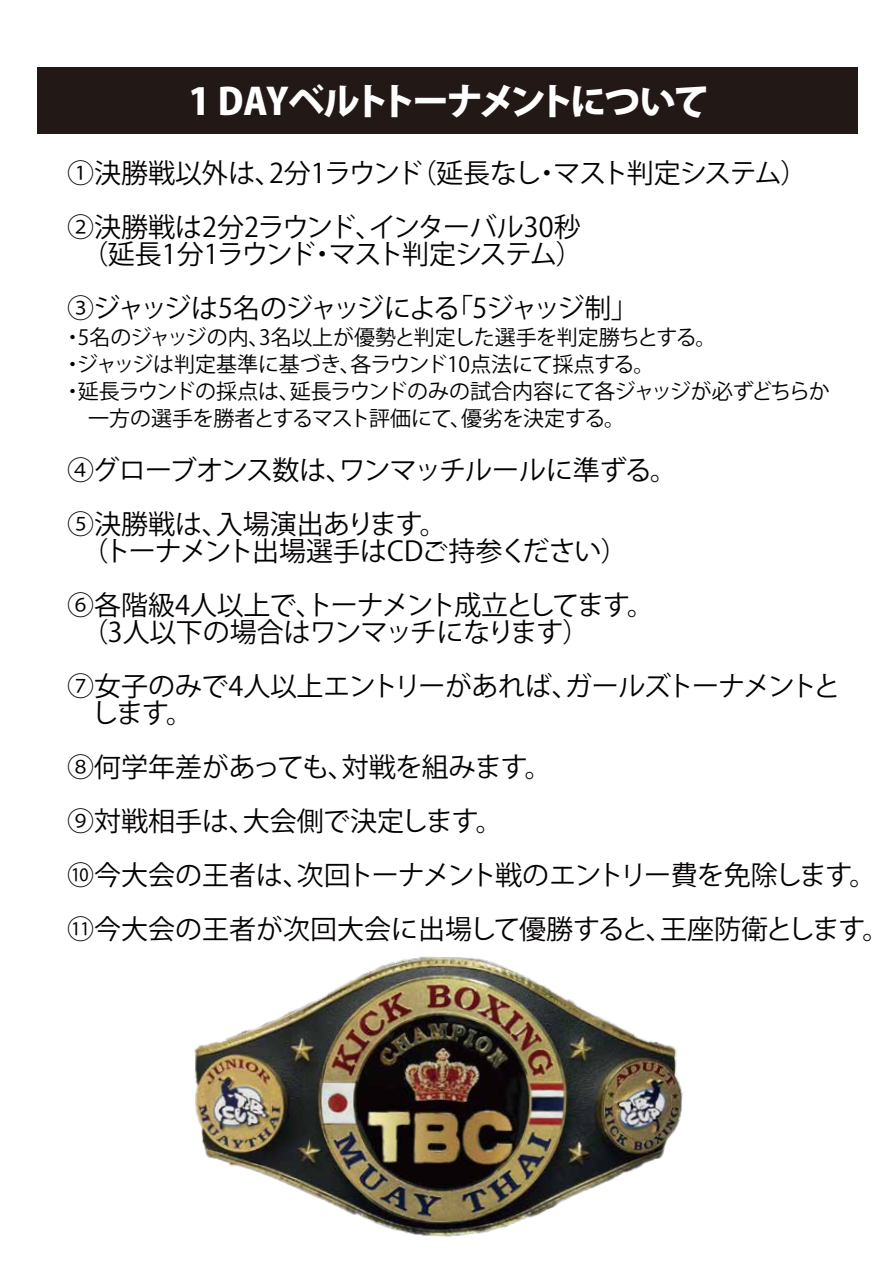
<style>
.page{position:relative;width:893px;height:1263px;background:#fff}
.page>*{position:absolute;margin:0;border:0;box-sizing:border-box;transform-origin:0 0}
.t1{font:800 36.6px "Koz Go Pr 6 N";letter-spacing:-.08em;color:#fff}
.t2{font:27px/54px "Koz Go Pr 6 N";letter-spacing:-.02em;color:#040000}
.t3{font:27px/54px "Koz Go Pr 6 N";color:#040000}
.t4{font:27px/54px "Koz Go Pr 6 N";letter-spacing:-.04em;color:#040000}
.t5{font:27px/54px "Koz Go Pr 6 N";letter-spacing:-.065em;color:#040000}
.t6{font:21px/27px "Koz Go Pr 6 N";letter-spacing:-.02em;color:#040000}
</style>
<div class="page">
<div style="left:37px;top:67px;width:821px;height:66px;background:#221815"></div>
<img style="left:194px;top:956px;width:489px;height:281px">
<h1 class="t1" style="left:189px;top:81px;width:522px">1 DAYベルトトーナメントについて</h1>
<p class="t2" style="left:67px;top:146px;width:742px">①決勝戦以外は、2分1ラウンド（延長なし・マスト判定システム）<br>②決勝戦は2分2ラウンド、インターバル30秒</p>
<p class="t5" style="left:67px;top:227px;width:572px">　（延長1分1ラウンド・マスト判定システム）<br>③ジャッジは5名のジャッジによる「5ジャッジ制」</p>
<p class="t6" style="left:62px;top:324px;width:769px">・5名のジャッジの内、3名以上が優勢と判定した選手を判定勝ちとする。<br>・ジャッジは判定基準に基づき、各ラウンド10点法にて採点する。<br>・延長ラウンドの採点は、延長ラウンドのみの試合内容にて各ジャッジが必ずどちらか　一方の選手を勝者とするマスト評価にて、優劣を決定する。</p>
<p class="t2" style="left:67px;top:443px;width:611px">④グローブオンス数は、ワンマッチルールに準ずる。<br>⑤決勝戦は、入場演出あります。</p>
<p class="t4" style="left:67px;top:524px;width:588px">　（トーナメント出場選手はCDご持参ください）<br>⑥各階級4人以上で、トーナメント成立としてます。</p>
<p class="t2" style="left:67px;top:605px;width:775px">　（3人以下の場合はワンマッチになります）<br>⑦女子のみで4人以上エントリーがあれば、ガールズトーナメントと</p>
<p class="t3" style="left:67px;top:686px;width:824px">　します。<br>⑧何学年差があっても、対戦を組みます。<br>⑨対戦相手は、大会側で決定します。<br>⑩今大会の王者は、次回トーナメント戦のエントリー費を免除します。⑪今大会の王者が次回大会に出場して優勝すると、王座防衛とします。</p>
</div>
